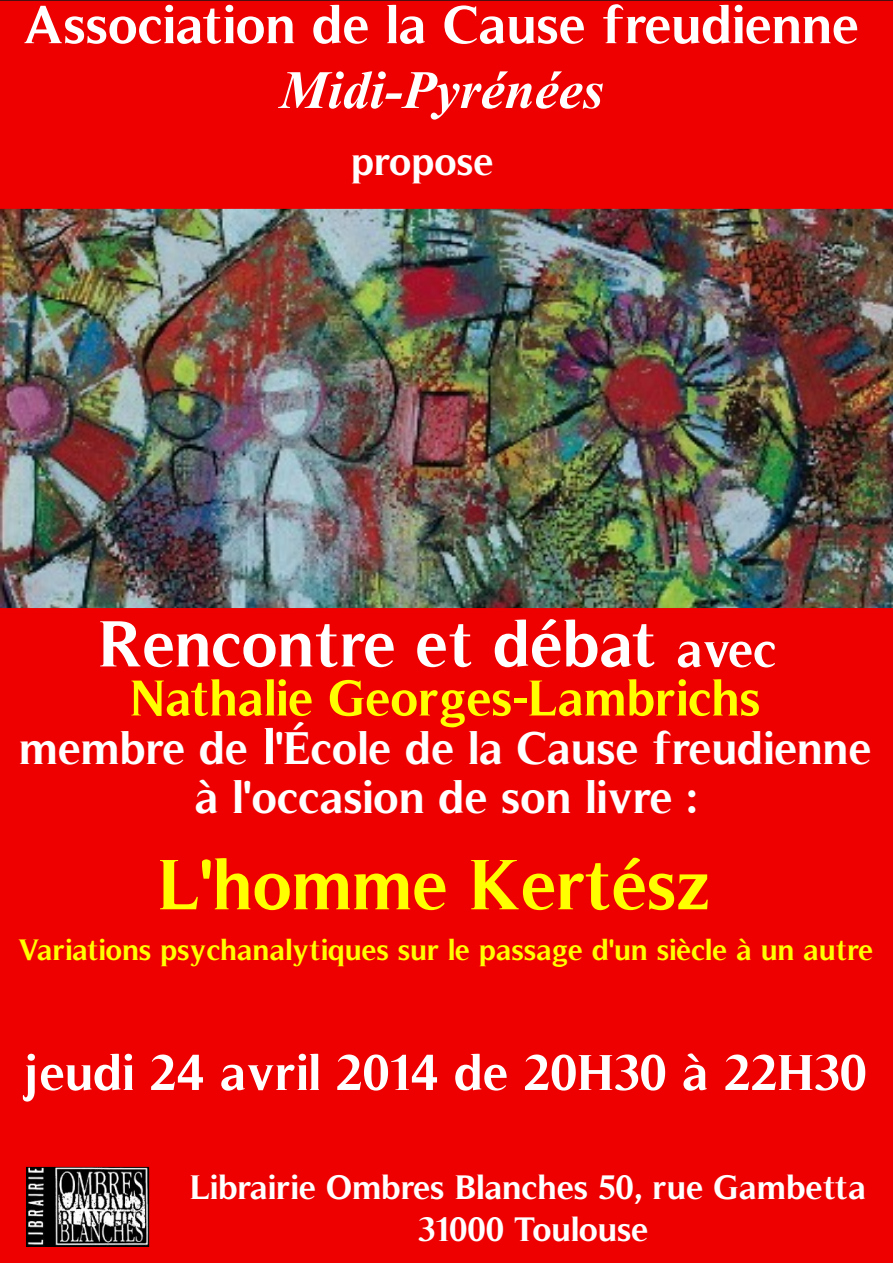
<style>
.page{position:relative;width:893px;height:1263px;background:#e00}
.page>*{position:absolute;margin:0;border:0;box-sizing:border-box;transform-origin:0 0}
.t1{font:700 72px "Timeless";color:#ff0}
.t2{font:700 66px "Timeless";color:#fff}
.t3{font:700 54px "Timeless";color:#fff}
.t4{font:italic 700 54px "Times New Roman";color:#fff}
.t5{font:700 51px "Timeless";color:#fff}
.t6{font:700 51px "Timeless";color:#ff0}
.t7{font:700 46.5px/48.6px "Timeless";color:#fff;text-align:center}
.t8{font:700 40.5px "Timeless";color:#fff}
.t9{font:700 34.5px/41.4px "Timeless";color:#fff;text-align:center}
.t10{font:700 30px "Timeless";color:#ff0}
.s1{font-size:51px}
</style>
<div class="page">
<img style="left:0;top:209px;width:893px;height:399px">
<img style="left:26px;top:1167px;width:123px;height:79px">
<p class="t3" style="left:24px;top:-8px;width:837px">Association de la Cause freudienne</p>
<p class="t4" style="left:280px;top:60px;width:325px">Midi-Pyrénées</p>
<p class="t8" style="left:352px;top:136px;width:144px">propose</p>
<h2 class="t2" style="left:100px;top:604px;width:679px">Rencontre et débat <span class="s1">avec</span></h2>
<p class="t6" style="left:131px;top:667px;width:632px">Nathalie Georges-Lambrichs</p>
<p class="t7" style="left:20px;top:723px;width:854px">membre de <span class="s1">l</span>'École de la Cause freudienne à l'occasion de son livre :</p>
<h1 class="t1" style="left:159px;top:841px;width:553px">L'homme Kertész</h1>
<p class="t10" style="left:18px;top:932px;width:857px">Variations psychanalytiques sur le passage d'un siècle à un autre</p>
<p class="t5" style="left:23px;top:1042px;width:846px">jeudi 24 avril 2014 de 20H30 à 22H30</p>
<p class="t9" style="left:190px;top:1166px;width:678px">Librairie Ombres Blanches 50, rue Gambetta<br>31000 Toulouse</p>
</div>
